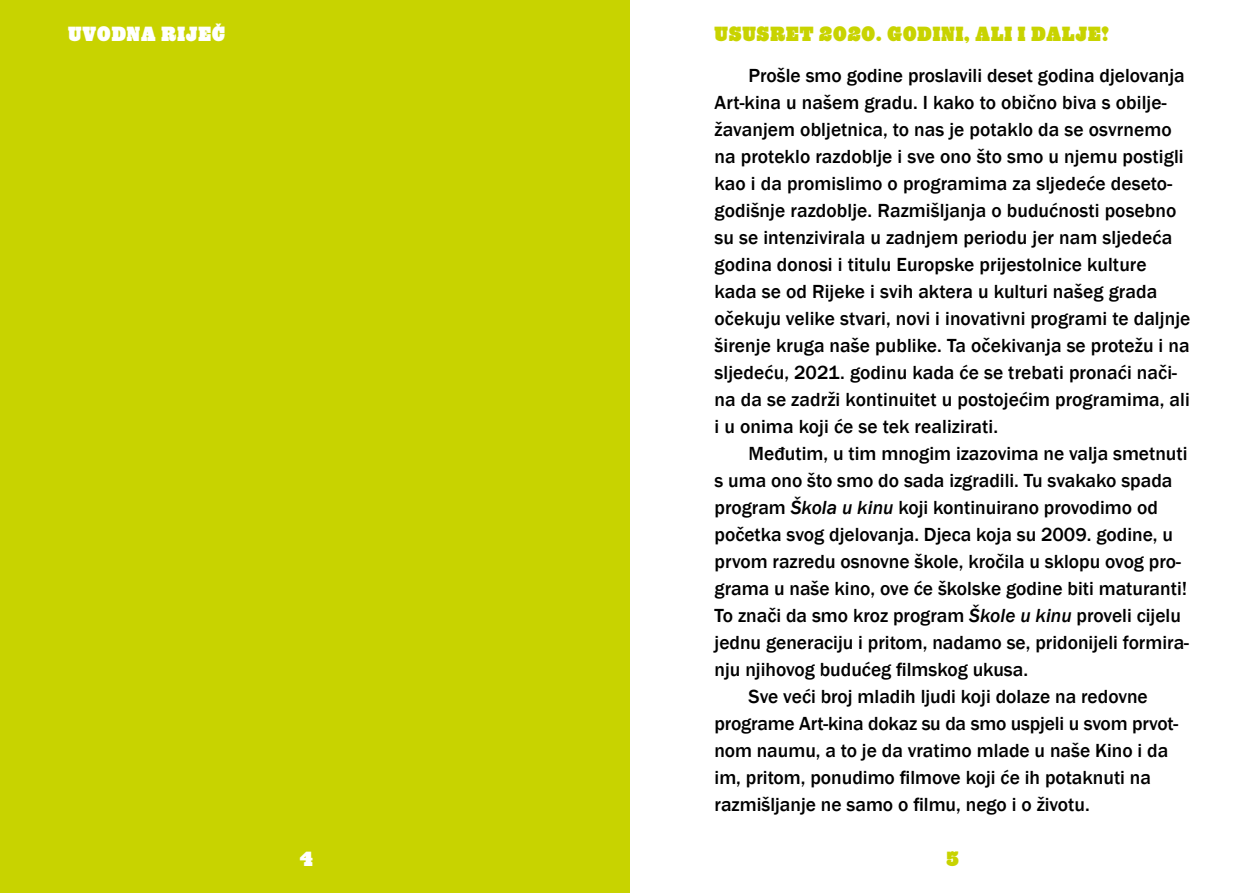
<style>
.page{position:relative;width:1259px;height:893px;background:#fff}
.page>*{position:absolute;margin:0;border:0;box-sizing:border-box;transform-origin:0 0}
.t1{font:500 19.5px/27px "Franklin Gothic";color:#000}
.t2{font:500 19.5px "Rio Grande Wbw HR";letter-spacing:.05em;color:#c8d300}
.t3{font:500 19.5px "Rio Grande Wbw HR";letter-spacing:.05em;color:#fff}
.s1{font-style:italic}
</style>
<div class="page">
<div style="left:0;top:0;width:629px;height:893px;background:#c8d300"></div>
<p class="t3" style="left:68px;top:22px;width:158px">UVODNA RIJEČ</p>
<p class="t2" style="left:714px;top:22px;width:396px">USUSRET 2020. GODINI, ALI I DALJE!</p>
<p class="t1" style="left:714px;top:62px;width:477px;text-indent:34px">Prošle smo godine proslavili deset godina djelovanja Art-kina u našem gradu. I kako to obično biva s obilje&shy;žavanjem obljetnica, to nas je potaklo da se osvrnemo na proteklo razdoblje i sve ono što smo u njemu postigli kao i da promislimo o programima za sljedeće deseto&shy;godišnje razdoblje. Razmišljanja o budućnosti posebno su se intenzivirala u zadnjem periodu jer nam sljedeća godina donosi i titulu Europske prijestolnice kulture kada se od Rijeke i svih aktera u kulturi našeg grada očekuju velike stvari, novi i inovativni programi te daljnje širenje kruga naše publike. Ta očekivanja se protežu i na sljedeću, 2021. godinu kada će se trebati pronaći nači&shy;na da se zadrži kontinuitet u postojećim programima, ali i u onima koji će se tek realizirati.</p>
<p class="t1" style="left:748px;top:440px;width:440px">Međutim, u tim mnogim izazovima ne valja smetnuti</p>
<p class="t1" style="left:714px;top:467px;width:459px">s uma ono što smo do sada izgradili. Tu svakako spada</p>
<p class="t1" style="left:714px;top:494px;width:445px">program <span class="s1">Škola u kinu</span> koji kontinuirano provodimo od</p>
<p class="t1" style="left:714px;top:521px;width:460px">početka svog djelovanja. Djeca koja su 2009. godine, u</p>
<p class="t1" style="left:714px;top:548px;width:468px">prvom razredu osnovne škole, kročila u sklopu ovog pro-</p>
<p class="t1" style="left:714px;top:575px;width:474px">grama u naše kino, ove će školske godine biti maturanti!</p>
<p class="t1" style="left:714px;top:602px;width:468px">To znači da smo kroz program <span class="s1">Škole u kinu</span> proveli cijelu</p>
<p class="t1" style="left:714px;top:629px;width:476px">jednu generaciju i pritom, nadamo se, pridonijeli formira-</p>
<p class="t1" style="left:714px;top:656px;width:315px">nju njihovog budućeg filmskog ukusa.</p>
<p class="t1" style="left:748px;top:683px;width:401px">Sve veći broj mladih ljudi koji dolaze na redovne</p>
<p class="t1" style="left:714px;top:710px;width:465px">programe Art-kina dokaz su da smo uspjeli u svom prvot-</p>
<p class="t1" style="left:714px;top:737px;width:455px">nom naumu, a to je da vratimo mlade u naše Kino i da</p>
<p class="t1" style="left:714px;top:764px;width:438px">im, pritom, ponudimo filmove koji će ih potaknuti na</p>
<p class="t1" style="left:714px;top:791px;width:377px">razmišljanje ne samo o filmu, nego i o životu.</p>
<p class="t3" style="left:300px;top:847px;width:15px">4</p>
<p class="t2" style="left:946px;top:847px;width:14px">5</p>
</div>
